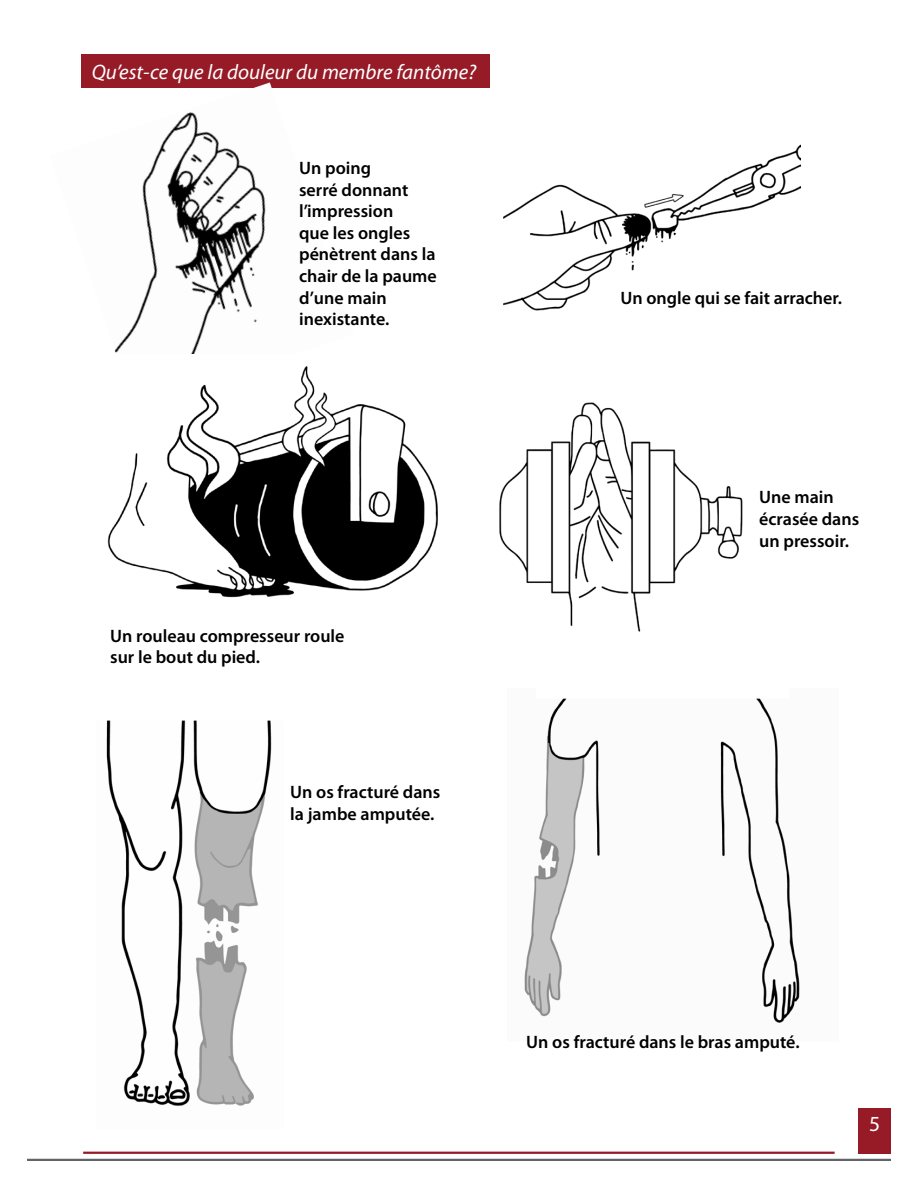
<style>
.page{position:relative;width:918px;height:1188px;background:#fff}
.page>*{position:absolute;margin:0;border:0;box-sizing:border-box;transform-origin:0 0}
.t1{font:21.6px "Myriad Pro";color:#fff}
.t2{font:italic 21px "Myriad Pro";color:#fff}
.t3{font:600 18px/21.6px "Myriad Pro";color:#000}
</style>
<div class="page">
<div style="left:81px;top:54px;width:408px;height:33px;background:#961b27"></div>
<div style="left:859px;top:1108px;width:32px;height:46px;background:#961b27"></div>
<hr style="left:27px;top:1159px;width:864px;height:2px;background:#636466">
<hr style="left:83px;top:1152px;width:752px;height:2px;background:#961b27">
<img style="left:81px;top:82px;width:273px;height:272px">
<img style="left:503px;top:145px;width:297px;height:166px">
<img style="left:107px;top:366px;width:331px;height:232px">
<img style="left:499px;top:402px;width:244px;height:230px">
<img style="left:106px;top:720px;width:166px;height:386px">
<img style="left:524px;top:698px;width:276px;height:325px">
<p class="t2" style="left:92px;top:59px;width:386px">Qu’est-ce que la douleur du membre fantôme?</p>
<p class="t3" style="left:299px;top:157px;width:139px">Un poing<br>serré donnant l’impression<br>que les ongles pénètrent dans la chair de la paume d’une main inexistante.</p>
<p class="t3" style="left:110px;top:624px;width:236px">Un rouleau compresseur roule sur le bout du pied.</p>
<p class="t3" style="left:290px;top:781px;width:152px">Un os fracturé dans la jambe amputée.</p>
<p class="t3" style="left:620px;top:287px;width:223px">Un ongle qui se fait arracher.</p>
<p class="t3" style="left:759px;top:486px;width:101px">Une main écrasée dans un pressoir.</p>
<p class="t3" style="left:526px;top:1030px;width:275px">Un os fracturé dans le bras amputé.</p>
<p class="t1" style="left:869px;top:1110px;width:13px">5</p>
</div>
